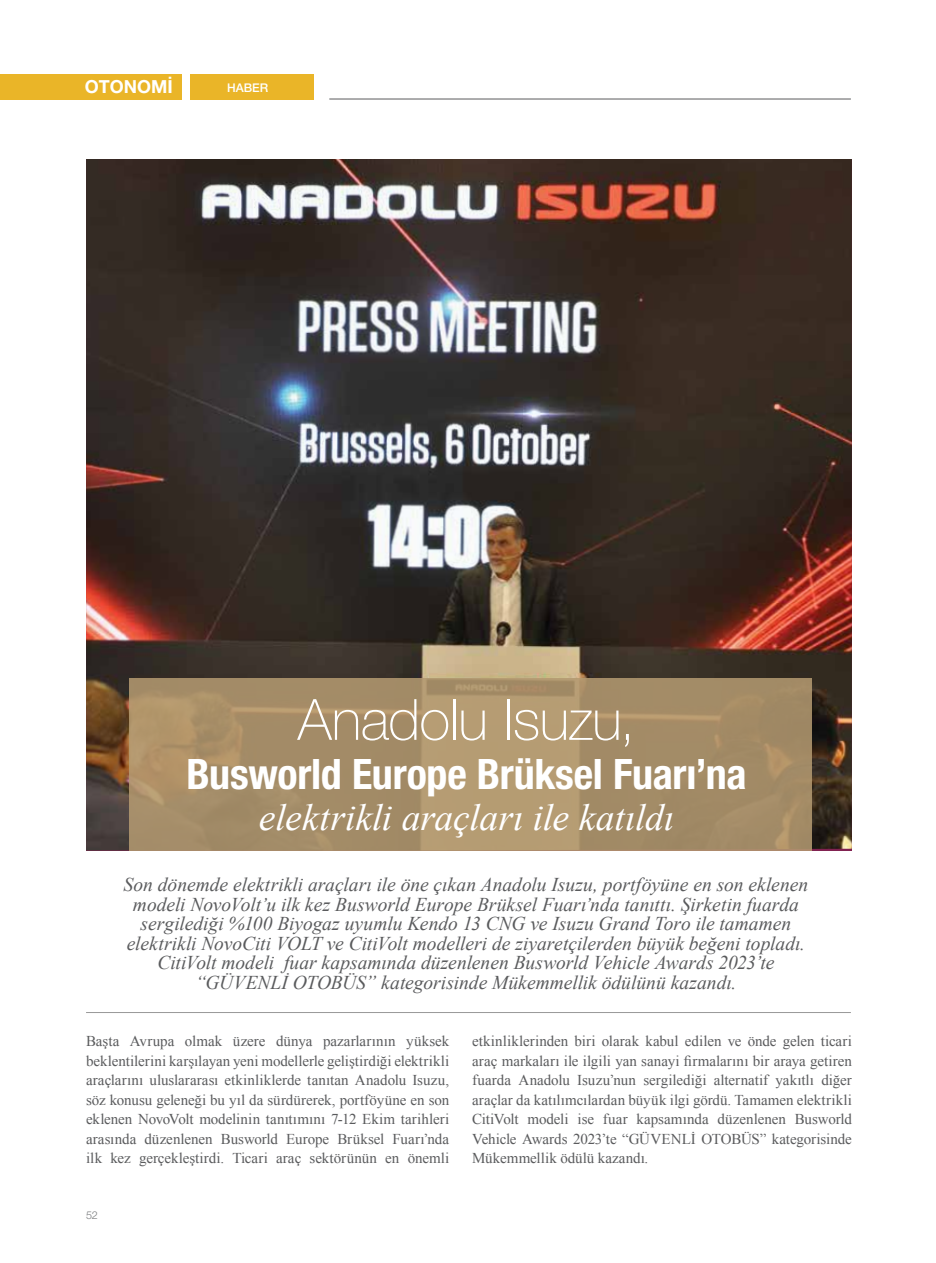
<style>
.page{position:relative;width:936px;height:1263px;background:#fff}
.page>*{position:absolute;margin:0;border:0;box-sizing:border-box;transform-origin:0 0}
.t1{font:100 57px "Helvetica Neue LT Pro";letter-spacing:-.01em;color:#fff}
.t2{font:700 condensed 42px "Helvetica Neue LT Pro";letter-spacing:-.005em;color:#fff}
.t3{font:italic 37.5px "Times New Roman";letter-spacing:-.005em;color:#fff}
.t4{font:italic 19.5px/19.5px "Times New Roman";color:#5a5b5d;text-align:center}
.t5{font:700 18px "Helvetica Neue LT Pro";color:#fff}
.t6{font:15px/19.5px "Times New Roman";color:#5a5b5d;text-align:justify}
.t7{font:500 12px "Helvetica Neue LT Pro";color:#fff}
.t8{font:300 10.8px "Helvetica Neue LT Pro";color:#7a7c7e}
</style>
<div class="page">
<hr style="left:329px;top:99px;width:521px;height:1px;background:#5a5b5d">
<div style="left:190px;top:74px;width:124px;height:26px;background:#eab528"></div>
<div style="left:0;top:74px;width:181px;height:26px;background:#eab528"></div>
<img style="left:86px;top:159px;width:765px;height:691px">
<hr style="left:86px;top:1012px;width:764px;height:1px;background:#989898">
<svg style="left:129px;top:678px;width:682px;height:172px;background:#a88f69"></svg>
<p class="t5" style="left:85px;top:75px;width:89px">OTONOMİ</p>
<p class="t7" style="left:227px;top:80px;width:43px">HABER</p>
<h1 class="t1" style="left:298px;top:687px;width:339px">Anadolu Isuzu,</h1>
<h2 class="t2" style="left:186px;top:748px;width:561px">Busworld Europe Brüksel Fuarı’na</h2>
<h3 class="t3" style="left:259px;top:792px;width:416px">elektrikli araçları ile katıldı</h3>
<p class="t4" style="left:124px;top:875px;width:686px">Son dönemde elektrikli araçları ile öne çıkan Anadolu Isuzu, portföyüne en son eklenen modeli NovoVolt’u ilk kez Busworld Europe Brüksel Fuarı’nda tanıttı. Şirketin fuarda sergilediği %100 Biyogaz uyumlu Kendo 13 CNG ve Isuzu Grand Toro ile tamamen elektrikli NovoCiti VOLT ve CitiVolt modelleri de ziyaretçilerden büyük beğeni topladı.<br>CitiVolt modeli fuar kapsamında düzenlenen Busworld Vehicle Awards 2023’te “GÜVENLİ OTOBÜS” kategorisinde Mükemmellik ödülünü kazandı.</p>
<p class="t6" style="left:86px;top:1031px;width:365px">Başta Avrupa olmak üzere dünya pazarlarının yüksek beklentilerini karşılayan yeni modellerle geliştirdiği elektrikli araçlarını uluslararası etkinliklerde tanıtan Anadolu Isuzu, söz konusu geleneği bu yıl da sürdürerek, portföyüne en son eklenen NovoVolt modelinin tanıtımını 7-12 Ekim tarihleri arasında düzenlenen Busworld Europe Brüksel Fuarı’nda ilk kez gerçekleştirdi. Ticari araç sektörünün en önemli</p>
<p class="t8" style="left:86px;top:1209px;width:13px">52</p>
<p class="t6" style="left:472px;top:1031px;width:381px">etkinliklerinden biri olarak kabul edilen ve önde gelen ticari araç markaları ile ilgili yan sanayi firmalarını bir araya getiren fuarda Anadolu Isuzu’nun sergilediği alternatif yakıtlı diğer araçlar da katılımcılardan büyük ilgi gördü. Tamamen elektrikli CitiVolt modeli ise fuar kapsamında düzenlenen Busworld Vehicle Awards 2023’te “GÜVENLİ OTOBÜS” kategorisinde Mükemmellik ödülü kazandı.</p>
</div>
